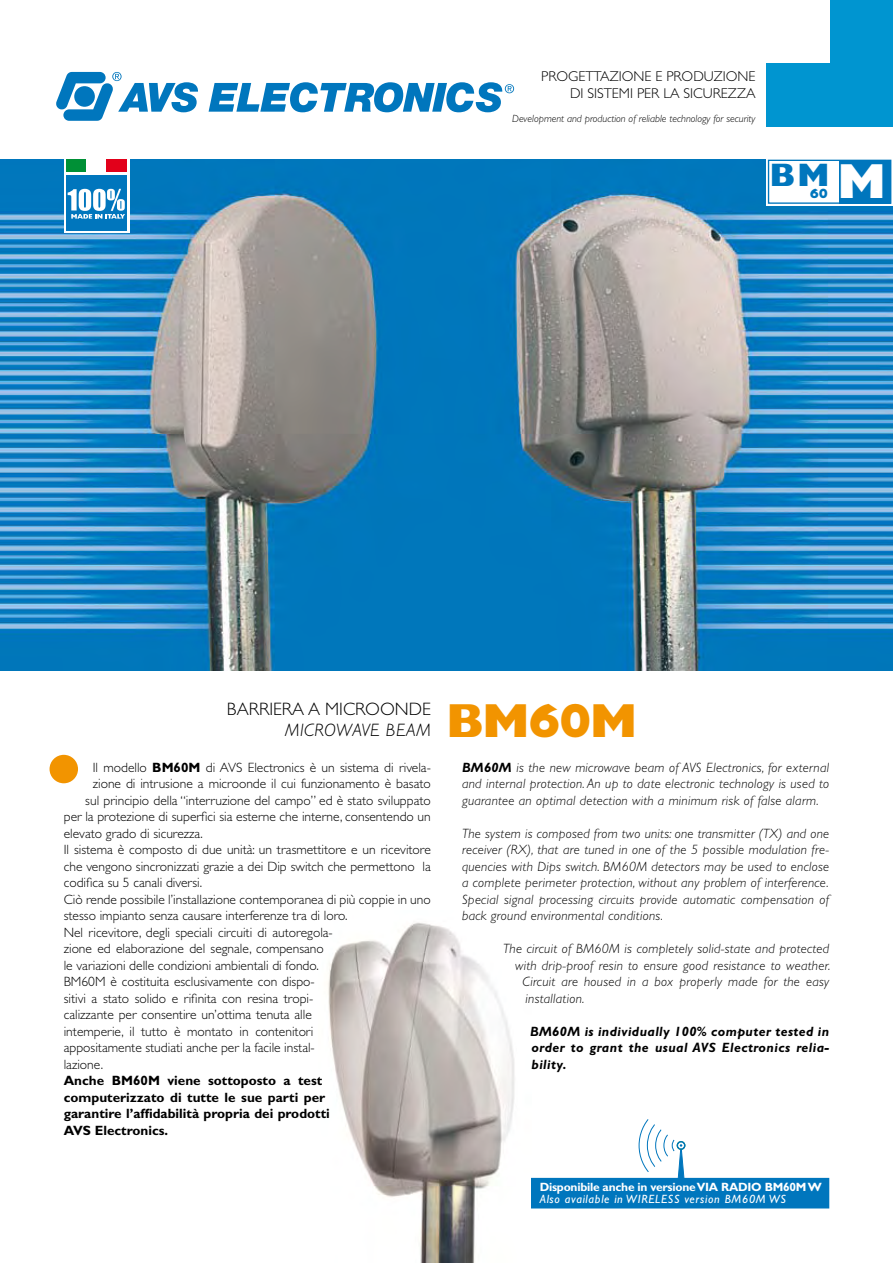
<style>
.page{position:relative;width:893px;height:1263px;background:#fff}
.page>*{position:absolute;margin:0;border:0;box-sizing:border-box;transform-origin:0 0}
.t1{font:800 49.5px "Gill Sans";color:#fff}
.t2{font:800 48px "Gill Sans";letter-spacing:-.03em;color:#f29400}
.t3{font:800 32.55px "Gill Sans";color:#0076bd}
.t4{font:300 18px "Gill Sans";color:#000}
.t5{font:italic 300 18px "Gill Sans";letter-spacing:.03em;color:#000}
.t6{font:300 14.25px/16.5px "Gill Sans";color:#000;text-align:right}
.t7{font:300 13.5px "Gill Sans";color:#000}
.t8{font:italic 300 13.5px/16.5px "Gill Sans";letter-spacing:.02em;color:#000;text-align:justify}
.t9{font:700 13.5px/16.5px "Gill Sans";color:#000}
.t10{font:italic 700 13.5px/16.5px "Gill Sans";letter-spacing:.03em;color:#000;text-align:justify}
.t11{font:800 13.5px "Gill Sans";color:#0076bd}
.t12{font:700 12px "Gill Sans";letter-spacing:-.02em;color:#fff}
.t13{font:italic 12px "Gill Sans";letter-spacing:.06em;color:#fff}
.t14{font:italic 300 10.5px "Gill Sans";color:#000}
.s1{font-weight:700}
</style>
<div class="page">
<svg style="left:209px;top:82px;width:305px;height:30px"></svg>
<svg style="left:56px;top:72px;width:142px;height:49px"></svg>
<div style="left:830px;top:0;width:63px;height:64px;background:#0095d0"></div>
<div style="left:830px;top:64px;width:63px;height:63px;background:#0095d0"></div>
<div style="left:766px;top:64px;width:64px;height:63px;background:#0095d0"></div>
<img style="left:0;top:159px;width:893px;height:511px">
<svg style="left:64px;top:159px;width:66px;height:74px"></svg>
<div style="left:67px;top:175px;width:60px;height:55px;background:#0076bd"></div>
<svg style="left:68px;top:189px;width:57px;height:30px"></svg>
<div style="left:67px;top:159px;width:20px;height:13px;background:#009036"></div>
<div style="left:87px;top:159px;width:20px;height:13px;background:#fff"></div>
<div style="left:107px;top:159px;width:20px;height:13px;background:#e2001a"></div>
<div style="left:50px;top:755px;width:28px;height:28px;background:#f29400;border-radius:50%"></div>
<img style="left:328px;top:922px;width:204px;height:341px">
<div style="left:766px;top:158px;width:127px;height:47px;background:#fff"></div>
<div style="left:768px;top:160px;width:123px;height:44px;border:1px solid #0076bd"></div>
<div style="left:840px;top:160px;width:51px;height:43px;background:#0076bd"></div>
<div style="left:532px;top:1178px;width:297px;height:30px;background:#0076bd"></div>
<svg style="left:639px;top:1119px;width:46px;height:59px"></svg>
<p class="t6" style="left:541px;top:68px;width:216px">PROGETTAZIONE E PRODUZIONE<br>DI SISTEMI PER LA SICUREZZA</p>
<p class="t14" style="left:512px;top:112px;width:245px">Development and production of reliable technology for security</p>
<h3 class="t3" style="left:770px;top:156px;width:61px">BM</h3>
<p class="t11" style="left:810px;top:185px;width:20px">60</p>
<h1 class="t1" style="left:837px;top:152px;width:50px">M</h1>
<h3 class="t4" style="left:227px;top:698px;width:206px">BARRIERA A MICROONDE</h3>
<h3 class="t5" style="left:285px;top:720px;width:147px">MICROWAVE BEAM</h3>
<p class="t7" style="left:93px;top:759px;width:340px">Il modello <span class="s1">BM60M</span> di AVS Electronics è un sistema di rivela-</p>
<p class="t7" style="left:93px;top:776px;width:340px">zione di intrusione a microonde il cui funzionamento è basato</p>
<p class="t7" style="left:85px;top:792px;width:347px">sul principio della “interruzione del campo” ed è stato sviluppato</p>
<p class="t7" style="left:64px;top:809px;width:369px">per la protezione di superfici sia esterne che interne, consentendo un</p>
<p class="t7" style="left:64px;top:825px;width:141px">elevato grado di sicurezza.</p>
<p class="t7" style="left:64px;top:842px;width:369px">Il sistema è composto di due unità: un trasmettitore e un ricevitore</p>
<p class="t7" style="left:64px;top:858px;width:369px">che vengono sincronizzati grazie a dei Dip switch che permettono la</p>
<p class="t7" style="left:64px;top:875px;width:140px">codifica su 5 canali diversi.</p>
<p class="t7" style="left:64px;top:891px;width:369px">Ciò rende possibile l’installazione contemporanea di più coppie in uno</p>
<p class="t7" style="left:64px;top:908px;width:285px">stesso impianto senza causare interferenze tra di loro.</p>
<p class="t7" style="left:64px;top:924px;width:271px">Nel ricevitore, degli speciali circuiti di autoregola-</p>
<p class="t7" style="left:64px;top:941px;width:262px">zione ed elaborazione del segnale, compensano</p>
<p class="t7" style="left:64px;top:957px;width:257px">le variazioni delle condizioni ambientali di fondo.</p>
<p class="t7" style="left:64px;top:974px;width:253px">BM60M è costituita esclusivamente con dispo-</p>
<p class="t7" style="left:64px;top:990px;width:251px">sitivi a stato solido e rifinita con resina tropi-</p>
<p class="t7" style="left:64px;top:1007px;width:250px">calizzante per consentire un’ottima tenuta alle</p>
<p class="t7" style="left:64px;top:1023px;width:251px">intemperie, il tutto è montato in contenitori</p>
<p class="t7" style="left:64px;top:1040px;width:253px">appositamente studiati anche per la facile instal-</p>
<p class="t7" style="left:64px;top:1056px;width:41px">lazione.</p>
<p class="t9" style="left:64px;top:1072px;width:268px">Anche BM60M viene sottoposto a test computerizzato di tutte le sue parti per garantire l’affidabilità propria dei prodotti AVS Electronics.</p>
<h2 class="t2" style="left:446px;top:692px;width:192px">BM60M</h2>
<p class="t8" style="left:462px;top:759px;width:369px"><span class="s1">BM60M</span> is the new microwave beam of AVS Electronics, for external and internal protection. An up to date electronic technology is used to guarantee an optimal detection with a minimum risk of false alarm.</p>
<p class="t8" style="left:462px;top:825px;width:369px">The system is composed from two units: one transmitter (TX) and one receiver (RX), that are tuned in one of the 5 possible modulation fre&shy;quencies with Dips switch. BM60M detectors may be used to enclose a complete perimeter protection, without any problem of interference.<br>Special signal processing circuits provide automatic compensation of back ground environmental conditions.</p>
<p class="t8" style="left:503px;top:940px;width:328px">The circuit of BM60M is completely solid-state and protected</p>
<p class="t8" style="left:515px;top:957px;width:317px">with drip-proof resin to ensure good resistance to weather.</p>
<p class="t8" style="left:523px;top:973px;width:308px">Circuit are housed in a box properly made for the easy</p>
<p class="t8" style="left:526px;top:990px;width:60px">installation.</p>
<p class="t10" style="left:530px;top:1023px;width:301px">BM60M is individually 100% computer tested in order to grant the usual AVS Electronics relia&shy;bility.</p>
<p class="t12" style="left:540px;top:1180px;width:284px">Disponibile anche in versione VIA RADIO BM60M W</p>
<p class="t13" style="left:540px;top:1192px;width:248px">Also available in WIRELESS version BM60M WS</p>
</div>
